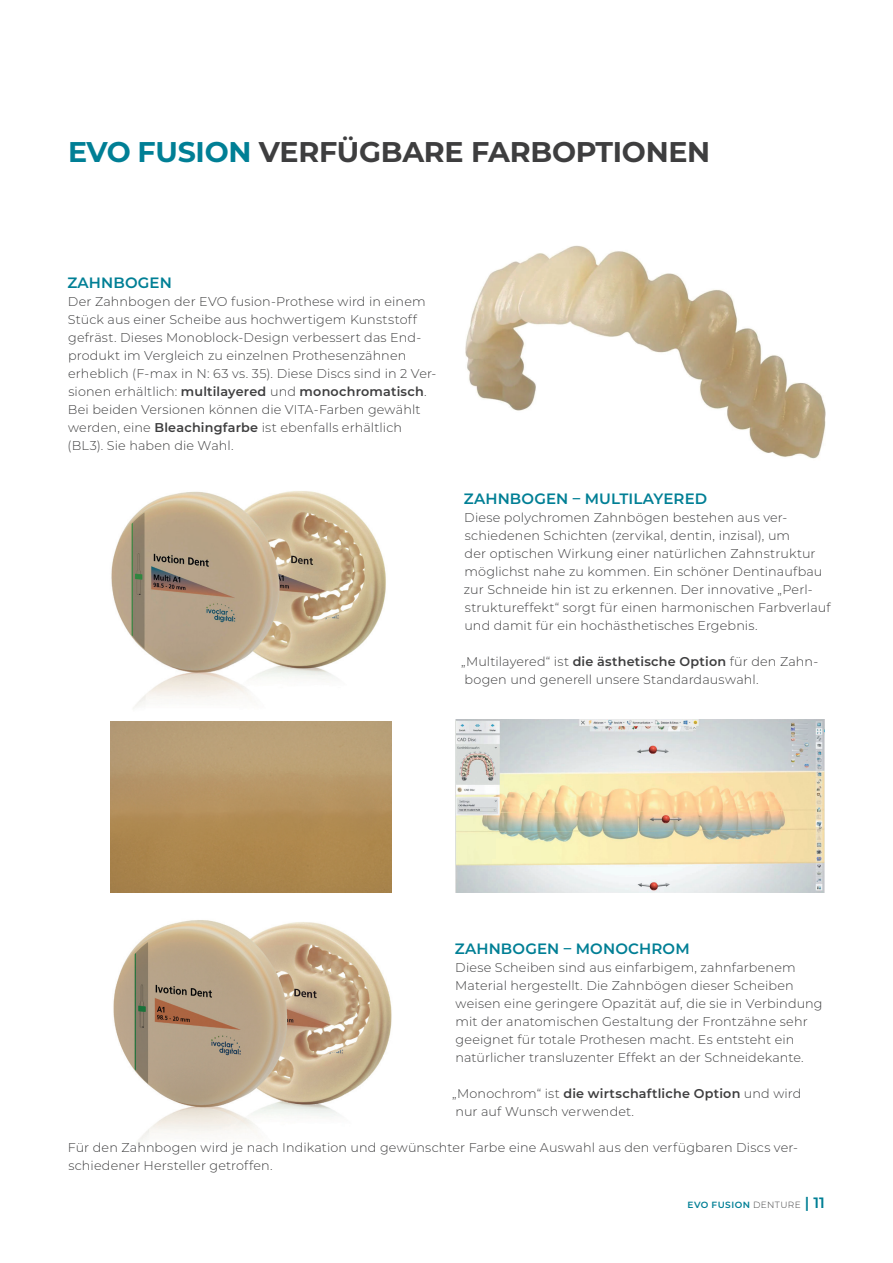
<style>
.page{position:relative;width:893px;height:1263px;background:#fff}
.page>*{position:absolute;margin:0;border:0;box-sizing:border-box;transform-origin:0 0}
.t1{font:700 28.5px "Montserrat";letter-spacing:-.01em;color:#3e3e3f}
.t2{font:600 15px "Montserrat";letter-spacing:.01em;color:#007f95}
.t3{font:300 12.75px/18px "Montserrat";letter-spacing:.01em;color:#3e3e3f}
.t4{font:600 9px "Montserrat";letter-spacing:.055em;color:#007f95}
.s1{color:#007f95}
.s2{font-weight:600}
.s3{font-weight:300;color:#3e3e3f}
.s4{font-size:15px}
</style>
<div class="page">
<img style="left:110px;top:491px;width:282px;height:246px">
<img style="left:465px;top:245px;width:361px;height:214px">
<img style="left:113px;top:920px;width:279px;height:224px">
<img style="left:455px;top:720px;width:370px;height:172px">
<img style="left:111px;top:721px;width:280px;height:171px">
<h1 class="t1" style="left:68px;top:131px;width:644px"><span class="s1">EVO FUSION</span> VERFÜGBARE FARBOPTIONEN</h1>
<p class="t2" style="left:67px;top:272px;width:106px">ZAHNBOGEN</p>
<p class="t3" style="left:68px;top:292px;width:370px">Der Zahnbogen der EVO fusion-Prothese wird in einem Stück aus einer Scheibe aus hochwertigem Kunststoff gefräst. Dieses Monoblock-Design verbessert das End&shy;produkt im Vergleich zu einzelnen Prothesenzähnen erheblich (F-max in N: 63 vs. 35). Diese Discs sind in 2 Ver&shy;sionen erhältlich: <span class="s2">multilayered</span> und <span class="s2">monochromatisch</span>.<br>Bei beiden Versionen können die VITA-Farben gewählt werden, eine <span class="s2">Bleachingfarbe</span> ist ebenfalls erhältlich (BL3). Sie haben die Wahl.</p>
<p class="t2" style="left:464px;top:488px;width:245px">ZAHNBOGEN – MULTILAYERED</p>
<p class="t3" style="left:464px;top:508px;width:368px">Diese polychromen Zahnbögen bestehen aus ver&shy;schiedenen Schichten (zervikal, dentin, inzisal), um<br>der optischen Wirkung einer natürlichen Zahnstruktur möglichst nahe zu kommen. Ein schöner Dentinaufbau zur Schneide hin ist zu erkennen. Der innovative „Perl&shy;struktureffekt“ sorgt für einen harmonischen Farbverlauf und damit für ein hochästhetisches Ergebnis.</p>
<p class="t3" style="left:461px;top:652px;width:358px">„Multilayered“ ist <span class="s2">die ästhetische Option</span> für den Zahn&shy;bogen und generell unsere Standardauswahl.</p>
<p class="t2" style="left:455px;top:938px;width:236px">ZAHNBOGEN – MONOCHROM</p>
<p class="t3" style="left:455px;top:958px;width:369px">Diese Scheiben sind aus einfarbigem, zahnfarbenem Material hergestellt. Die Zahnbögen dieser Scheiben weisen eine geringere Opazität auf, die sie in Verbindung mit der anatomischen Gestaltung der Frontzähne sehr geeignet für totale Prothesen macht. Es entsteht ein natürlicher transluzenter Effekt an der Schneidekante.</p>
<p class="t3" style="left:452px;top:1084px;width:351px">„Monochrom“ ist <span class="s2">die wirtschaftliche Option</span> und wird nur auf Wunsch verwendet.</p>
<p class="t3" style="left:68px;top:1138px;width:732px">Für den Zahnbogen wird je nach Indikation und gewünschter Farbe eine Auswahl aus den verfügbaren Discs ver&shy;schiedener Hersteller getroffen.</p>
<p class="t4" style="left:687px;top:1199px;width:139px">EVO FUSION <span class="s3">DENTURE</span> <span class="s4">| 11</span></p>
</div>
